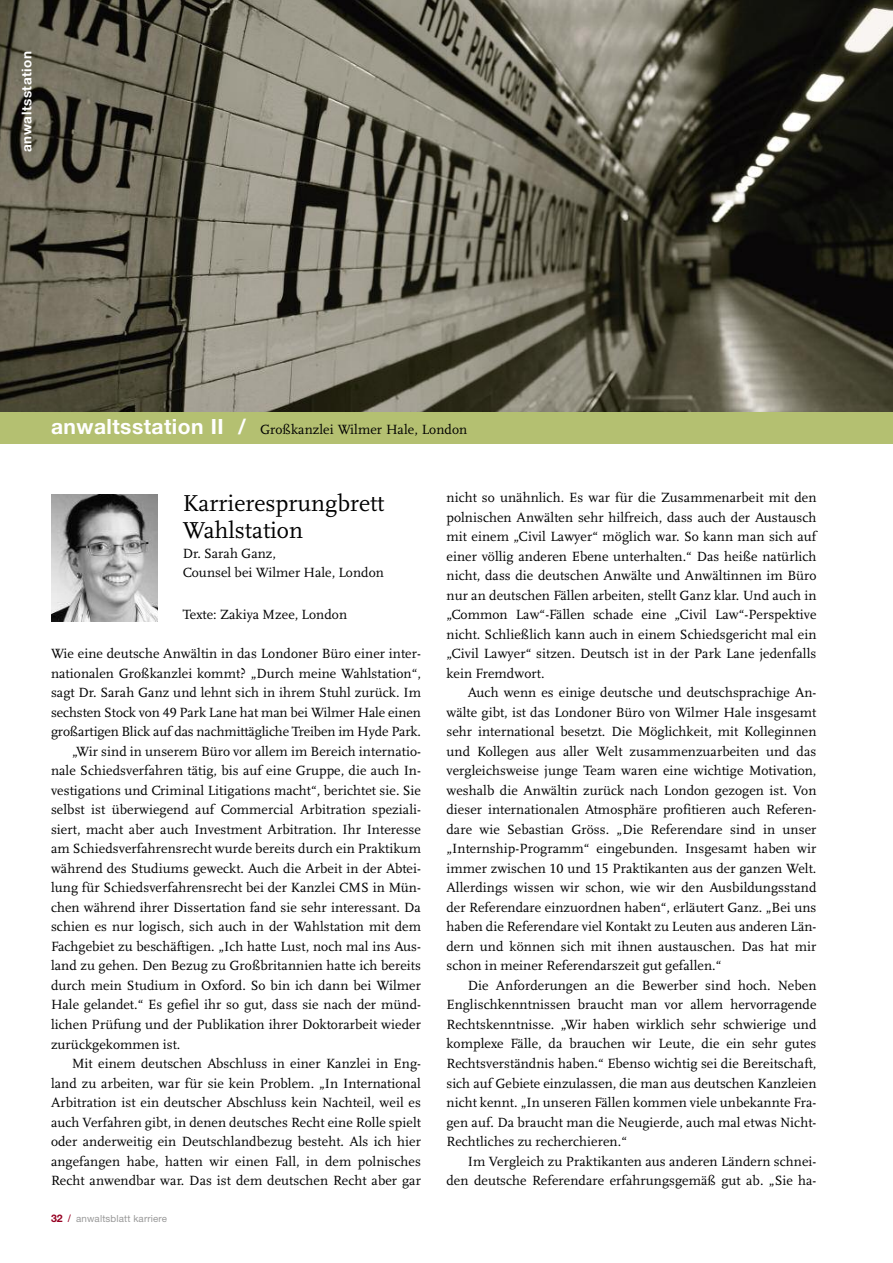
<style>
.page{position:relative;width:893px;height:1263px;background:#fff}
.page>*{position:absolute;margin:0;border:0;box-sizing:border-box;transform-origin:0 0}
.t1{font:24px/27px "Scala LF";color:#000}
.t2{font:13.95px/19.5px "Scala LF";letter-spacing:.005em;color:#000;text-align:justify}
.t3{font:700 13.5px "Helvetica Neue";letter-spacing:.04em;color:#fff}
.t4{font:9.75px "Helvetica Neue";letter-spacing:.015em;color:#999}
.s1{font-family:"Helvetica Neue";font-weight:700;font-size:21px;color:#fff}
.s2{font-weight:700;font-size:10.5px;color:#970022}
.s3{font-family:"Helvetica";font-size:10.5px;color:#970022}
</style>
<div class="page">
<img style="left:0;top:0;width:893px;height:412px">
<img style="left:51px;top:494px;width:106px;height:128px">
<div style="left:0;top:412px;width:893px;height:32px;background:#b4c071"></div>
<p class="t3" style="left:22px;top:152px;width:103px;rotate:-90deg">anwaltsstation</p>
<p class="t2" style="left:51px;top:420px;width:418px"><span class="s1">anwaltsstation II /</span> Großkanzlei Wilmer Hale, London</p>
<h1 class="t1" style="left:183px;top:491px;width:203px">Karrieresprungbrett<br>Wahlstation</h1>
<p class="t2" style="left:183px;top:544px;width:203px">Dr. Sarah Ganz,<br>Counsel bei Wilmer Hale, London</p>
<p class="t2" style="left:183px;top:606px;width:166px">Texte: Zakiya Mzee, London</p>
<p class="t2" style="left:51px;top:645px;width:371px">Wie eine deutsche Anwältin in das Londoner Büro einer inter-</p>
<p class="t2" style="left:51px;top:664px;width:371px">nationalen Großkanzlei kommt? „Durch meine Wahlstation“,</p>
<p class="t2" style="left:51px;top:684px;width:371px">sagt Dr. Sarah Ganz und lehnt sich in ihrem Stuhl zurück. Im</p>
<p class="t2" style="left:51px;top:703px;width:371px">sechsten Stock von 49 Park Lane hat man bei Wilmer Hale einen</p>
<p class="t2" style="left:51px;top:723px;width:371px">großartigen Blick auf das nachmittägliche Treiben im Hyde Park.</p>
<p class="t2" style="left:72px;top:742px;width:350px">„Wir sind in unserem Büro vor allem im Bereich internatio-</p>
<p class="t2" style="left:51px;top:762px;width:371px">nale Schiedsverfahren tätig, bis auf eine Gruppe, die auch In-</p>
<p class="t2" style="left:51px;top:781px;width:371px">vestigations und Criminal Litigations macht“, berichtet sie. Sie</p>
<p class="t2" style="left:51px;top:801px;width:371px">selbst ist überwiegend auf Commercial Arbitration speziali-</p>
<p class="t2" style="left:51px;top:820px;width:371px">siert, macht aber auch Investment Arbitration. Ihr Interesse</p>
<p class="t2" style="left:51px;top:840px;width:371px">am Schiedsverfahrensrecht wurde bereits durch ein Praktikum</p>
<p class="t2" style="left:51px;top:859px;width:371px">während des Studiums geweckt. Auch die Arbeit in der Abtei-</p>
<p class="t2" style="left:51px;top:879px;width:371px">lung für Schiedsverfahrensrecht bei der Kanzlei CMS in Mün-</p>
<p class="t2" style="left:51px;top:898px;width:371px">chen während ihrer Dissertation fand sie sehr interessant. Da</p>
<p class="t2" style="left:51px;top:918px;width:371px">schien es nur logisch, sich auch in der Wahlstation mit dem</p>
<p class="t2" style="left:51px;top:937px;width:371px">Fachgebiet zu beschäftigen. „Ich hatte Lust, noch mal ins Aus-</p>
<p class="t2" style="left:51px;top:957px;width:371px">land zu gehen. Den Bezug zu Großbritannien hatte ich bereits</p>
<p class="t2" style="left:51px;top:976px;width:371px">durch mein Studium in Oxford. So bin ich dann bei Wilmer</p>
<p class="t2" style="left:51px;top:996px;width:371px">Hale gelandet.“ Es gefiel ihr so gut, dass sie nach der münd-</p>
<p class="t2" style="left:51px;top:1015px;width:371px">lichen Prüfung und der Publikation ihrer Doktorarbeit wieder</p>
<p class="t2" style="left:51px;top:1035px;width:131px">zurückgekommen ist.</p>
<p class="t2" style="left:72px;top:1054px;width:350px">Mit einem deutschen Abschluss in einer Kanzlei in Eng-</p>
<p class="t2" style="left:51px;top:1074px;width:371px">land zu arbeiten, war für sie kein Problem. „In International</p>
<p class="t2" style="left:51px;top:1093px;width:371px">Arbitration ist ein deutscher Abschluss kein Nachteil, weil es</p>
<p class="t2" style="left:51px;top:1113px;width:371px">auch Verfahren gibt, in denen deutsches Recht eine Rolle spielt</p>
<p class="t2" style="left:51px;top:1132px;width:371px">oder anderweitig ein Deutschlandbezug besteht. Als ich hier</p>
<p class="t2" style="left:51px;top:1152px;width:371px">angefangen habe, hatten wir einen Fall, in dem polnisches</p>
<p class="t2" style="left:51px;top:1171px;width:371px">Recht anwendbar war. Das ist dem deutschen Recht aber gar</p>
<p class="t4" style="left:51px;top:1215px;width:117px"><span class="s2">32</span> <span class="s3">/</span> anwaltsblatt karriere</p>
<p class="t2" style="left:446px;top:489px;width:371px">nicht so unähnlich. Es war für die Zusammenarbeit mit den polnischen Anwälten sehr hilfreich, dass auch der Austausch mit einem „Civil Lawyer“ möglich war. So kann man sich auf einer völlig anderen Ebene unterhalten.“ Das heiße natürlich nicht, dass die deutschen Anwälte und Anwältinnen im Büro nur an deutschen Fällen arbeiten, stellt Ganz klar. Und auch in „Common Law“-Fällen schade eine „Civil Law“-Perspektive nicht. Schließlich kann auch in einem Schiedsgericht mal ein „Civil Lawyer“ sitzen. Deutsch ist in der Park Lane jedenfalls kein Fremdwort.</p>
<p class="t2" style="left:446px;top:684px;width:371px;text-indent:21px">Auch wenn es einige deutsche und deutschsprachige An&shy;wälte gibt, ist das Londoner Büro von Wilmer Hale insgesamt sehr international besetzt. Die Möglichkeit, mit Kolleginnen und Kollegen aus aller Welt zusammenzuarbeiten und das vergleichsweise junge Team waren eine wichtige Motivation, weshalb die Anwältin zurück nach London gezogen ist. Von dieser internationalen Atmosphäre profitieren auch Referen&shy;dare wie Sebastian Gröss. „Die Referendare sind in unser „Internship-Programm“ eingebunden. Insgesamt haben wir immer zwischen 10 und 15 Praktikanten aus der ganzen Welt.<br>Allerdings wissen wir schon, wie wir den Ausbildungsstand der Referendare einzuordnen haben“, erläutert Ganz. „Bei uns haben die Referendare viel Kontakt zu Leuten aus anderen Län&shy;dern und können sich mit ihnen austauschen. Das hat mir schon in meiner Referendarszeit gut gefallen.“</p>
<p class="t2" style="left:446px;top:976px;width:371px;text-indent:21px">Die Anforderungen an die Bewerber sind hoch. Neben Englischkenntnissen braucht man vor allem hervorragende Rechtskenntnisse. „Wir haben wirklich sehr schwierige und komplexe Fälle, da brauchen wir Leute, die ein sehr gutes Rechtsverständnis haben.“ Ebenso wichtig sei die Bereitschaft, sich auf Gebiete einzulassen, die man aus deutschen Kanzleien nicht kennt. „In unseren Fällen kommen viele unbekannte Fra&shy;gen auf. Da braucht man die Neugierde, auch mal etwas Nicht-Rechtliches zu recherchieren.“</p>
<p class="t2" style="left:446px;top:1152px;width:371px;text-align:right">Im Vergleich zu Praktikanten aus anderen Ländern schnei&shy;den deutsche Referendare erfahrungsgemäß gut ab. „Sie ha-</p>
</div>
